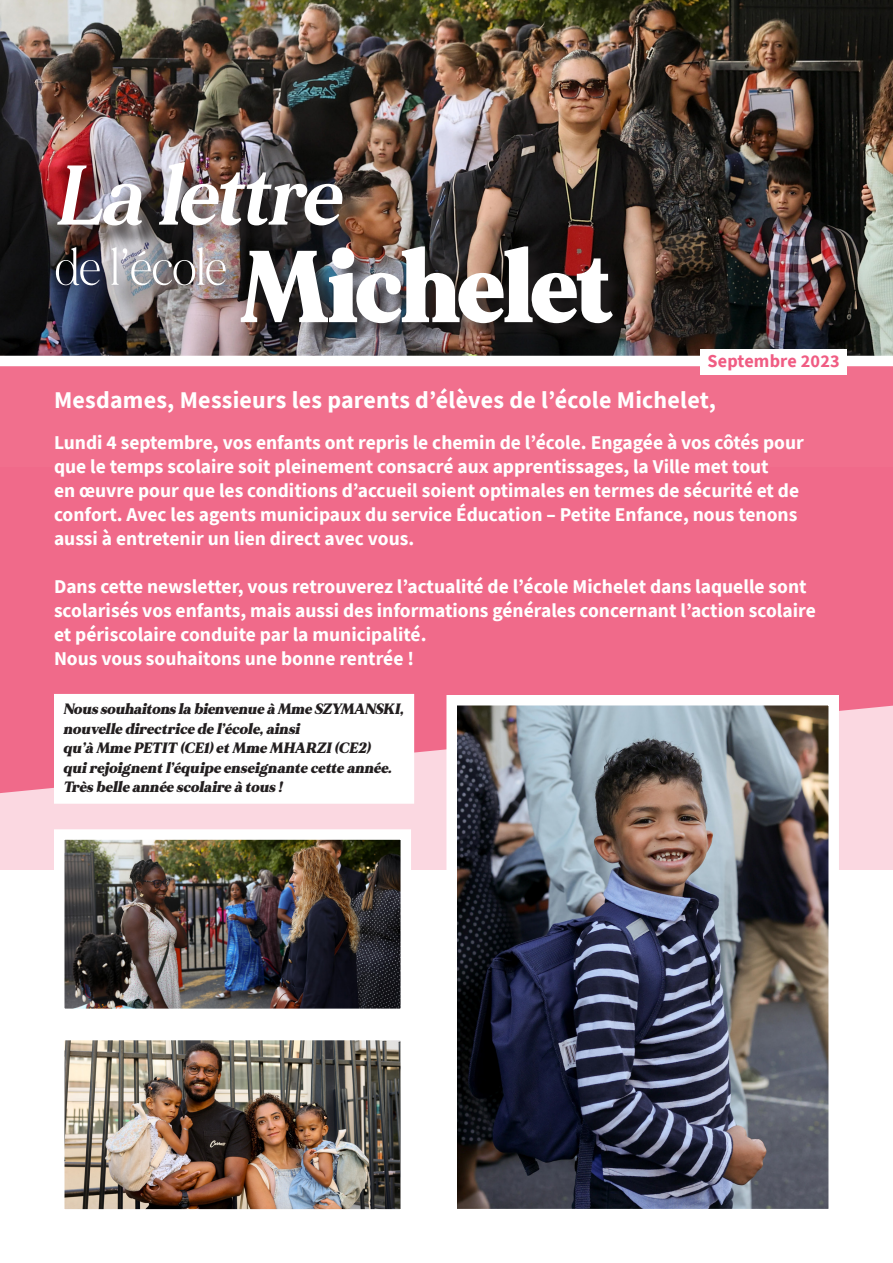
<style>
.page{position:relative;width:893px;height:1263px;background:#fff}
.page>*{position:absolute;margin:0;border:0;box-sizing:border-box;transform-origin:0 0}
.Style_de_paragraphe_1{font:900 101.85px "MADE Mirage";letter-spacing:-.015em;color:#fff;scale:.93 1}
.Style_de_paragraphe_1-2{font:italic 700 84.45px "MADE Mirage";color:#fff;scale:.94 1}
.t1{font:700 24px "Source Sans Pro";letter-spacing:.01em;color:#fff}
.t2{font:700 19.5px/24px "Source Sans Pro";color:#fff}
.t3{font:700 18.15px "Source Sans Pro";letter-spacing:.01em;color:#f05c83}
.t4{font:italic 900 15px/19.5px "MADE Mirage";color:#231f20}
</style>
<div class="page">
<div style="left:0;top:366px;width:893px;height:101px;background:#f16f8d"></div>
<svg style="left:0;top:467px;width:893px;height:403px;background:#f17996"></svg>
<img style="left:0;top:0;width:893px;height:356px">
<div style="left:59px;top:252px;width:193px;height:60px;background:#231f20;opacity:.75"></div>
<img style="left:56px;top:247px;width:170px;height:39px">
<div style="left:61px;top:165px;width:304px;height:83px;background:#231f20;opacity:.75"></div>
<svg style="left:50px;top:689px;width:369px;height:119px"></svg>
<img style="left:457px;top:706px;width:371px;height:502px">
<img style="left:65px;top:1041px;width:335px;height:167px">
<div style="left:54px;top:1030px;width:357px;height:189px;border:10px solid #fff"></div>
<div style="left:244px;top:249px;width:387px;height:94px;background:#231f20;opacity:.75"></div>
<img style="left:65px;top:840px;width:335px;height:168px">
<div style="left:54px;top:829px;width:357px;height:190px;border:10px solid #fff"></div>
<div style="left:700px;top:349px;width:146px;height:26px;background:#fff"></div>
<p class="Style_de_paragraphe_1-2" style="left:54px;top:140px;width:327px">La lettre</p>
<p class="Style_de_paragraphe_1" style="left:240px;top:217px;width:404px">Michelet</p>
<p class="t3" style="left:708px;top:349px;width:134px">Septembre 2023</p>
<p class="t1" style="left:54px;top:383px;width:664px">Mesdames, Messieurs les parents d’élèves de l’école Michelet,</p>
<p class="t2" style="left:54px;top:430px;width:751px">Lundi 4 septembre, vos enfants ont repris le chemin de l’école. Engagée à vos côtés pour que le temps scolaire soit pleinement consacré aux apprentissages, la Ville met tout</p>
<p class="t2" style="left:54px;top:478px;width:747px;text-align:justify">en œuvre pour que les conditions d’accueil soient optimales en termes de sécurité et de confort. Avec les agents municipaux du service Éducation – Petite Enfance, nous tenons aussi à entretenir un lien direct avec vous.</p>
<p class="t2" style="left:54px;top:574px;width:763px">Dans cette newsletter, vous retrouverez l’actualité de l’école Michelet dans laquelle sont scolarisés vos enfants, mais aussi des informations générales concernant l’action scolaire</p>
<p class="t2" style="left:54px;top:622px;width:374px">et périscolaire conduite par la municipalité.</p>
<p class="t2" style="left:54px;top:646px;width:361px">Nous vous souhaitons une bonne rentrée !</p>
<p class="t4" style="left:63px;top:699px;width:346px">Noussouhaitonsla bienvenue à Mme SZYMANSKI,</p>
<p class="t4" style="left:63px;top:719px;width:242px">nouvelle directrice de l’école,ainsi</p>
<p class="t4" style="left:63px;top:738px;width:313px">qu’à Mme PETIT (CE1)etMme MHARZI(CE2)</p>
<p class="t4" style="left:63px;top:758px;width:334px">quirejoignentl’équipe enseignante cette année.<br>Trèsbelle année scolaire à tous!</p>
</div>
